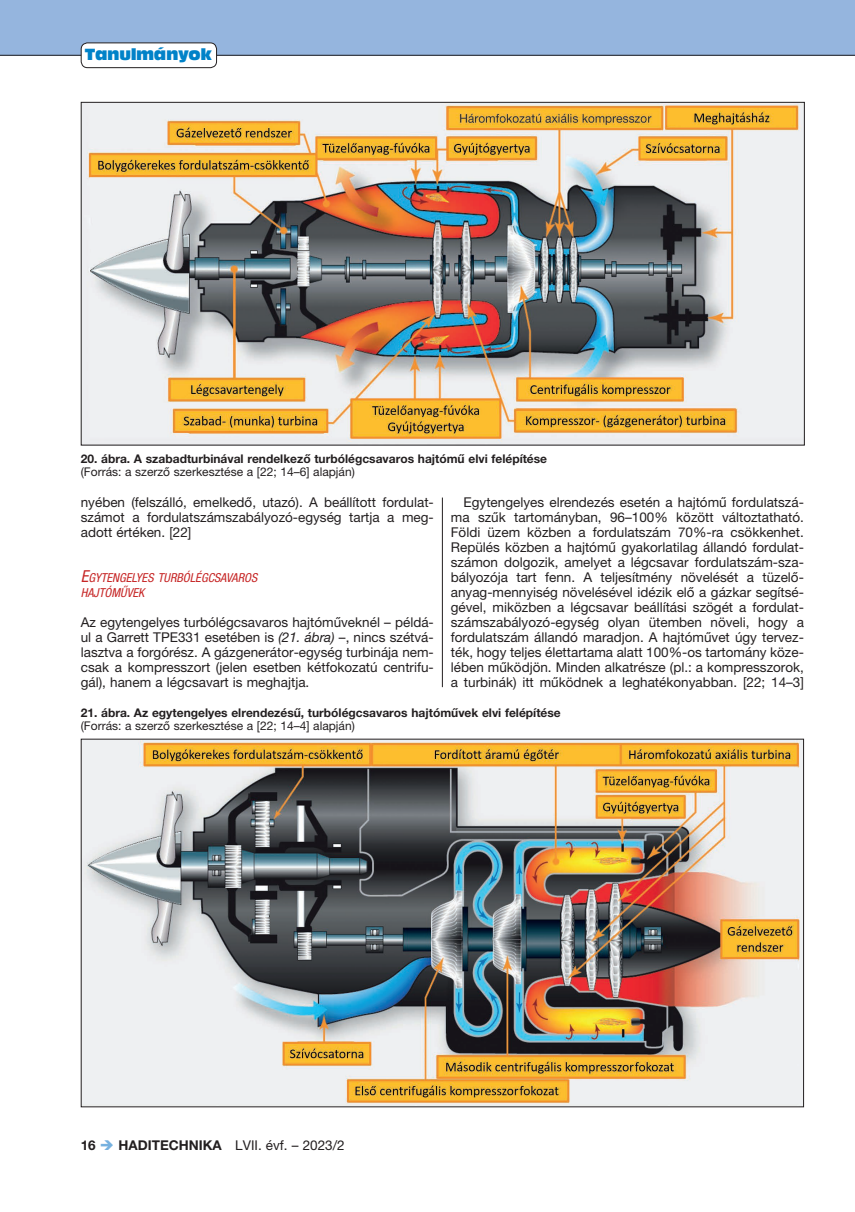
<style>
.page{position:relative;width:855px;height:1212px;background:#fff}
.page>*{position:absolute;margin:0;border:0;box-sizing:border-box;transform-origin:0 0}
.t1{font:15px "Antique Olive Compact";letter-spacing:-.02em;color:#0082c8}
.t2{font:13.5px/15px "Helvetica Neue LT Pro";color:#231f20;text-align:justify}
.t3{font:italic condensed 12.3px/15px "Helvetica Neue LT Pro";color:#c62626}
.t4{font:700 12px "Helvetica Neue LT Pro";color:#231f20}
.t5{font:12px "Helvetica Neue LT Pro";color:#231f20}
.s1{font-size:16.5px}
.s2{font-style:italic}
.s3{font-weight:700}
.s4{color:#76b1df}
</style>
<div class="page">
<div style="left:0;top:0;width:855px;height:55px;background:#95b5de"></div>
<hr style="left:0;top:55px;width:855px;height:1px;background:#231f20">
<div style="left:81px;top:43px;width:135px;height:25px;background:#fff;border-radius:6px"></div>
<div style="left:81px;top:43px;width:136px;height:25px;border:1px solid #231f20;border-radius:6px"></div>
<img style="left:83px;top:741px;width:719px;height:364px">
<img style="left:83px;top:104px;width:719px;height:339px">
<hr style="left:442px;top:497px;width:1px;height:190px;background:#231f20">
<p class="t1" style="left:85px;top:44px;width:129px">Tanulmányok</p>
<p class="t4" style="left:81px;top:451px;width:468px">20. ábra. A szabadturbinával rendelkező turbólégcsavaros hajtómű elvi felépítése</p>
<p class="t5" style="left:81px;top:465px;width:275px">(Forrás: a szerző szerkesztése a [22; 14–6] alapján)</p>
<p class="t2" style="left:451px;top:495px;width:354px;text-indent:13px">Egytengelyes elrendezés esetén a hajtómű fordulatszá&shy;ma szűk tartományban, 96–100% között változtatható.<br>Földi üzem közben a fordulatszám 70%-ra csökkenhet.<br>Repülés közben a hajtómű gyakorlatilag állandó fordulat&shy;számon dolgozik, amelyet a légcsavar fordulatszám-sza&shy;bályozója tart fenn. A teljesítmény növelését a tüzelő&shy;anyag-mennyiség növelésével idézik elő a gázkar segítsé&shy;gével, miközben a légcsavar beállítási szögét a fordulat&shy;számszabályozó-egység olyan ütemben növeli, hogy a fordulatszám állandó maradjon. A hajtóművet úgy tervez&shy;ték, hogy teljes élettartama alatt 100%-os tartomány köze&shy;lében működjön. Minden alkatrésze (pl.: a kompresszorok, a turbinák) itt működnek a leghatékonyabban. [22; 14–3]</p>
<p class="t4" style="left:81px;top:705px;width:481px">21. ábra. Az egytengelyes elrendezésű, turbólégcsavaros hajtóművek elvi felépítése</p>
<p class="t5" style="left:81px;top:719px;width:275px">(Forrás: a szerző szerkesztése a [22; 14–4] alapján)</p>
<p class="t2" style="left:81px;top:495px;width:354px">nyében (felszálló, emelkedő, utazó). A beállított fordulat&shy;számot a fordulatszámszabályozó-egység tartja a meg&shy;adott értéken. [22]</p>
<p class="t3" style="left:81px;top:570px;width:178px"><span class="s1">E</span>GYTENGELYES TURBÓLÉGCSAVAROS<br>HAJTÓMŰVEK</p>
<p class="t2" style="left:81px;top:615px;width:354px">Az egytengelyes turbólégcsavaros hajtóműveknél – példá&shy;ul a Garrett TPE331 esetében is <span class="s2">(21. ábra)</span> –, nincs szétvá&shy;lasztva a forgórész. A gázgenerátor-egység turbinája nem&shy;csak a kompresszort (jelen esetben kétfokozatú centrifu&shy;gál), hanem a légcsavart is meghajtja.</p>
<p class="t2" style="left:81px;top:1137px;width:265px"><span class="s3">16</span> <span class="s4">➔</span> <span class="s3">HADITECHNIKA</span> LVII. évf. – 2023/2</p>
</div>
